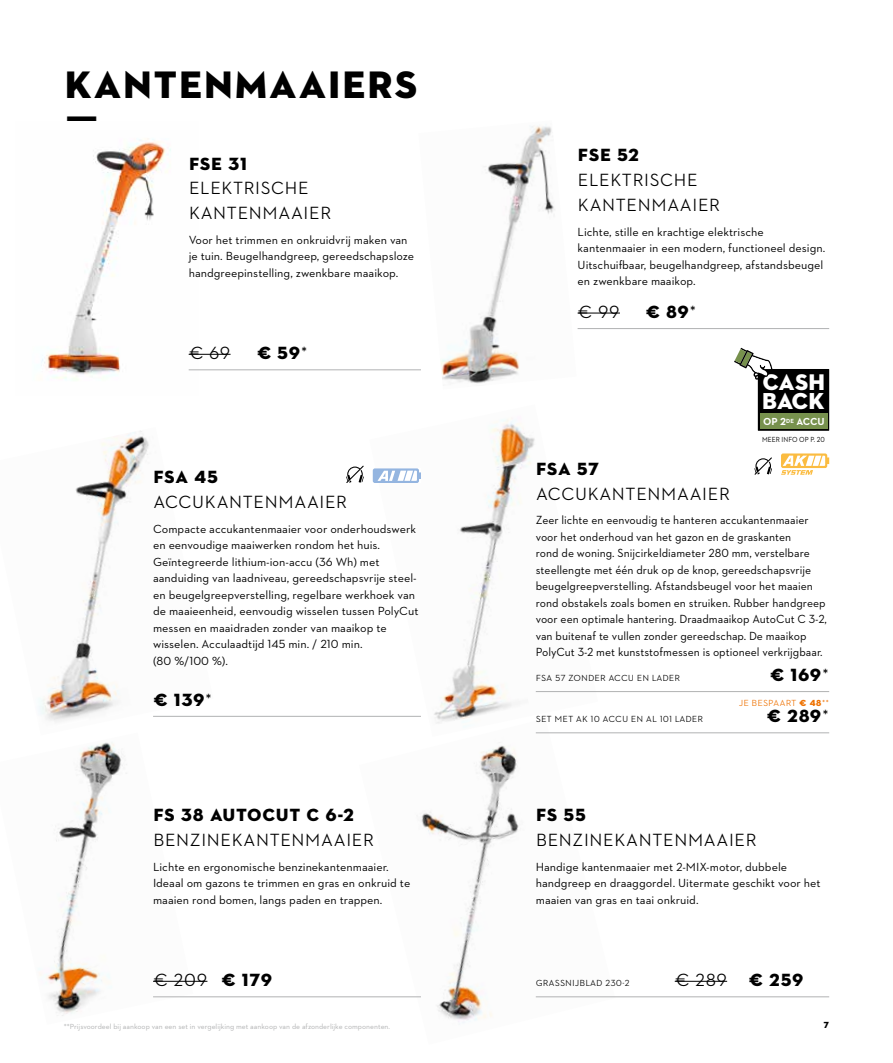
<style>
.page{position:relative;width:893px;height:1063px;background:#fff}
.page>*{position:absolute;margin:0;border:0;box-sizing:border-box;transform-origin:0 0}
.t1{font:39px/45px "STIHL Contraface Display Titling";color:#000}
.t2{font:23.55px "STIHL Contraface Display Titling";color:#fff}
.t3{font:23.1px "STIHL Contraface Display Titling";color:#fff}
.t4{font:500 18px/24.8px "STIHL Contraface Display";color:#000}
.t5{font:18px "STIHL Contraface Display Titling";letter-spacing:-.01em;color:#000}
.t6{font:12px/16.5px "STIHL Contraface Text";color:#000}
.t7{font:12px/16.5px "STIHL Contraface Text";color:#000;scale:.96 1}
.t8{font:700 10.35px "STIHL Contraface Text";letter-spacing:-.005em;color:#fff}
.t9{font:500 9px "STIHL Contraface Display";color:#000}
.t10{font:500 9px "STIHL Contraface Display";color:#ee7100}
.t11{font:9px "STIHL Contraface Display Titling";color:#000}
.t12{font:7.5px "STIHL Contraface Text";color:#b1b2b3}
.t13{font:7.5px "STIHL Contraface Text";color:#000;scale:.9 1}
.s1{font-family:"STIHL Contraface Display";font-weight:500}
.s2{font-family:"STIHL Contraface Display Titling";font-weight:400}
</style>
<div class="page">
<img style="left:359px;top:733px;width:256px;height:290px">
<hr style="left:536px;top:996px;width:293px;height:1px;background:#b1b2b3">
<hr style="left:675px;top:981px;width:52px;height:1px;background:#000">
<img style="left:418px;top:126px;width:137px;height:258px">
<hr style="left:578px;top:328px;width:251px;height:1px;background:#b1b2b3">
<hr style="left:578px;top:313px;width:42px;height:1px;background:#000">
<img style="left:41px;top:138px;width:157px;height:242px">
<hr style="left:189px;top:369px;width:232px;height:1px;background:#b1b2b3">
<hr style="left:189px;top:354px;width:42px;height:1px;background:#000">
<img style="left:39px;top:431px;width:174px;height:291px">
<img style="left:369px;top:419px;width:229px;height:318px">
<hr style="left:536px;top:691px;width:293px;height:1px;background:#b1b2b3">
<hr style="left:536px;top:732px;width:293px;height:1px;background:#b1b2b3">
<svg style="left:754px;top:457px;width:18px;height:18px"></svg>
<svg style="left:781px;top:453px;width:48px;height:22px"></svg>
<hr style="left:153px;top:716px;width:268px;height:1px;background:#b1b2b3">
<svg style="left:346px;top:466px;width:18px;height:17px"></svg>
<svg style="left:373px;top:468px;width:48px;height:15px"></svg>
<img style="left:39px;top:742px;width:154px;height:274px">
<hr style="left:153px;top:996px;width:268px;height:1px;background:#b1b2b3">
<hr style="left:153px;top:981px;width:54px;height:1px;background:#000">
<div style="left:758px;top:369px;width:71px;height:62px;background:#000"></div>
<svg style="left:734px;top:348px;width:93px;height:81px"></svg>
<h1 class="t1" style="left:64px;top:63px;width:356px">KANTENMAAIERS<br>Ƒ</h1>
<h3 class="t5" style="left:189px;top:152px;width:60px">FSE 31</h3>
<h3 class="t4" style="left:189px;top:176px;width:144px">ELEKTRISCHE<br>KANTENMAAIER</h3>
<p class="t6" style="left:189px;top:231px;width:227px">Voor het trimmen en onkruidvrij maken van je tuin. Beugelhandgreep, gereedschapsloze handgreepinstelling, zwenkbare maaikop.</p>
<h3 class="t4" style="left:189px;top:341px;width:43px">€ 69</h3>
<h3 class="t5" style="left:257px;top:342px;width:53px">€ 59<span class="s1">*</span></h3>
<h3 class="t5" style="left:153px;top:466px;width:67px">FSA 45</h3>
<h3 class="t4" style="left:153px;top:489px;width:196px">ACCUKANTENMAAIER</h3>
<p class="t6" style="left:153px;top:520px;width:267px">Compacte accukantenmaaier voor onderhoudswerk en eenvoudige maaiwerken rondom het huis.<br>Geïntegreerde lithium-ion-accu (36 Wh) met aanduiding van laadniveau, gereedschapsvrije steel&shy;en beugelgreepverstelling, regelbare werkhoek van de maaieenheid, eenvoudig wisselen tussen PolyCut messen en maaidraden zonder van maaikop te wisselen. Acculaadtijd 145 min. / 210 min.<br>(80 %/100 %).</p>
<h3 class="t5" style="left:153px;top:688px;width:61px">€ 139<span class="s1">*</span></h3>
<h3 class="t5" style="left:153px;top:804px;width:203px">FS 38 AUTOCUT C 6-2</h3>
<h3 class="t4" style="left:153px;top:828px;width:223px">BENZINEKANTENMAAIER</h3>
<p class="t6" style="left:153px;top:858px;width:259px">Lichte en ergonomische benzinekantenmaaier.<br>Ideaal om gazons te trimmen en gras en onkruid te maaien rond bomen, langs paden en trappen.</p>
<h3 class="t4" style="left:153px;top:968px;width:121px">€ 209 <span class="s2">€ 179</span></h3>
<h3 class="t5" style="left:578px;top:144px;width:63px">FSE 52</h3>
<h3 class="t4" style="left:578px;top:168px;width:144px">ELEKTRISCHE<br>KANTENMAAIER</h3>
<p class="t6" style="left:578px;top:223px;width:249px">Lichte, stille en krachtige elektrische kantenmaaier in een modern, functioneel design.<br>Uitschuifbaar, beugelhandgreep, afstandsbeugel en zwenkbare maaikop.</p>
<h3 class="t4" style="left:578px;top:300px;width:44px">€ 99</h3>
<h3 class="t5" style="left:646px;top:301px;width:53px">€ 89<span class="s1">*</span></h3>
<h3 class="t3" style="left:762px;top:367px;width:65px">CASH</h3>
<h2 class="t2" style="left:761px;top:386px;width:65px">BACK</h2>
<p class="t8" style="left:763px;top:415px;width:63px">OP 2<sup>DE</sup> ACCU</p>
<p class="t13" style="left:762px;top:435px;width:71px">MEER INFO OP P. 20</p>
<h3 class="t5" style="left:536px;top:457px;width:65px">FSA 57</h3>
<h3 class="t4" style="left:536px;top:481px;width:196px">ACCUKANTENMAAIER</h3>
<p class="t7" style="left:536px;top:512px;width:305px">Zeer lichte en eenvoudig te hanteren accukantenmaaier voor het onderhoud van het gazon en de graskanten<br>rond de woning. Snijcirkeldiameter 280 mm, verstelbare steellengte met één druk op de knop, gereedschapsvrije beugelgreepverstelling. Afstandsbeugel voor het maaien rond obstakels zoals bomen en struiken. Rubber handgreep voor een optimale hantering. Draadmaaikop AutoCut C 3-2, van buitenaf te vullen zonder gereedschap. De maaikop PolyCut 3-2 met kunststofmessen is optioneel verkrijgbaar.</p>
<p class="t9" style="left:536px;top:673px;width:146px">FSA 57 ZONDER ACCU EN LADER</p>
<h3 class="t5" style="left:770px;top:664px;width:61px">€ 169<span class="s1">*</span></h3>
<p class="t10" style="left:739px;top:698px;width:92px">JE BESPAART <span class="s2">€ 48</span>**</p>
<p class="t9" style="left:536px;top:714px;width:169px">SET MET AK 10 ACCU EN AL 101 LADER</p>
<h3 class="t5" style="left:767px;top:705px;width:64px">€ 289<span class="s1">*</span></h3>
<h3 class="t5" style="left:536px;top:804px;width:52px">FS 55</h3>
<h3 class="t4" style="left:536px;top:828px;width:223px">BENZINEKANTENMAAIER</h3>
<p class="t6" style="left:536px;top:858px;width:286px">Handige kantenmaaier met 2-MIX-motor, dubbele handgreep en draaggordel. Uitermate geschikt voor het maaien van gras en taai onkruid.</p>
<p class="t9" style="left:536px;top:978px;width:95px">GRASSNIJBLAD 230-2</p>
<h3 class="t4" style="left:675px;top:968px;width:130px">€ 289 <span class="s2">€ 259</span></h3>
<p class="t12" style="left:64px;top:1021px;width:328px">**Prijsvoordeel bij aankoop van een set in vergelijking met aankoop van de afzonderlijke componenten.</p>
<p class="t11" style="left:823px;top:1019px;width:7px">7</p>
</div>
